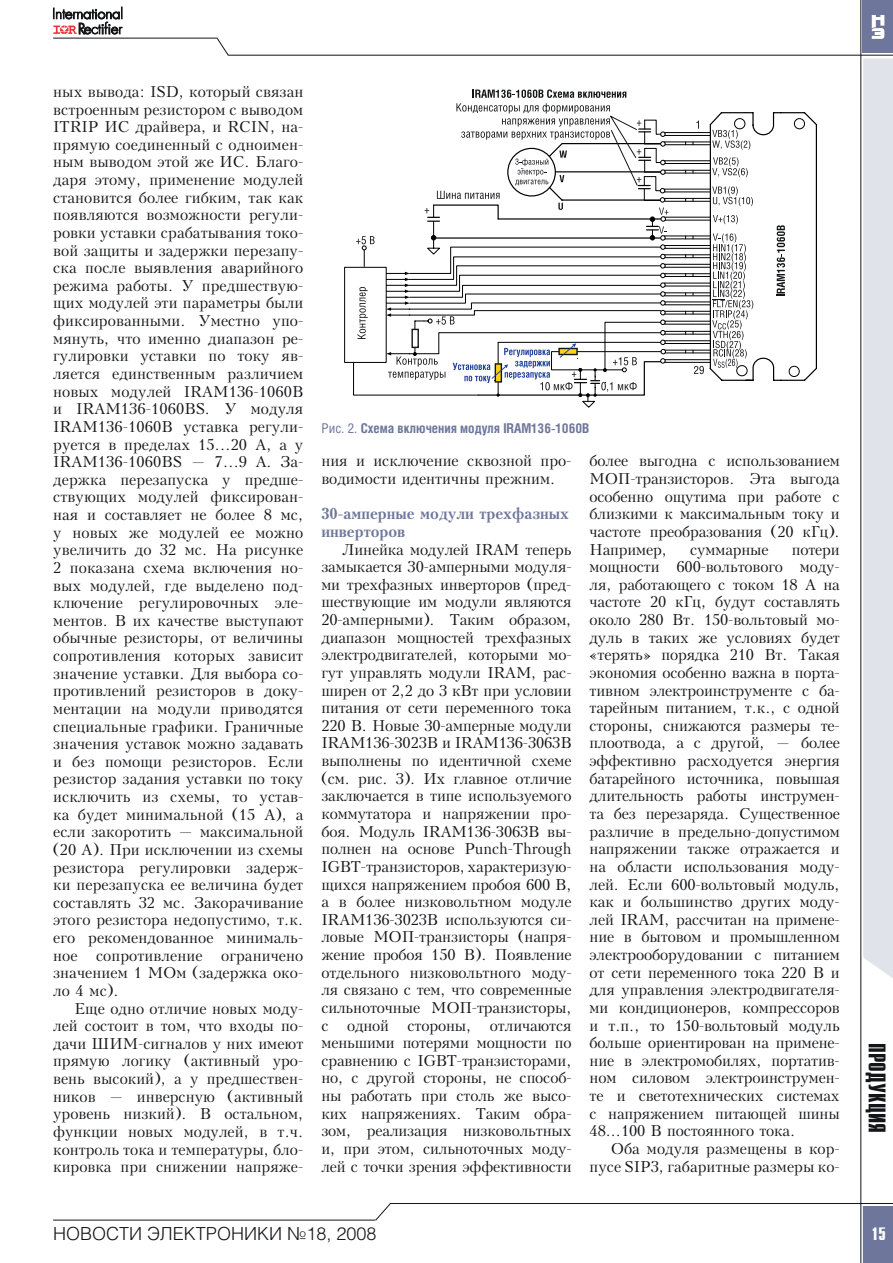
<style>
.page{position:relative;width:893px;height:1263px;background:#fff}
.page>*{position:absolute;margin:0;border:0;box-sizing:border-box;transform-origin:0 0}
.t1{font:700 24px "Compact C";color:#141518}
.t2{font:300 18px "Helios";color:#141518}
.t3{font:700 18px "Compact C";color:#fff}
.t4{font:15px/17.5px "Kudryashev";color:#141518;text-align:justify}
.t5{font:700 15px/17.7px "Kudryashev";color:#6e769b}
.t6{font:700 13.5px "Helios Cond";color:#6e769b}
.s1{font-weight:400}
</style>
<div class="page">
<hr style="left:53px;top:1220px;width:322px;height:1px;background:#141518">
<svg style="left:375px;top:1203px;width:16px;height:18px"></svg>
<hr style="left:390px;top:1203px;width:503px;height:1px;background:#141518">
<div style="left:863px;top:1206px;width:30px;height:57px;background:#6e769b"></div>
<hr style="left:860px;top:0;width:1px;height:1263px;background:#141518">
<div style="left:863px;top:0;width:30px;height:53px;background:#6e769b"></div>
<svg style="left:872px;top:15px;width:12px;height:24px"></svg>
<hr style="left:228px;top:55px;width:665px;height:1px;background:#141518">
<hr style="left:53px;top:38px;width:164px;height:1px;background:#141518">
<svg style="left:216px;top:37px;width:13px;height:19px"></svg>
<div style="left:863px;top:58px;width:30px;height:920px;background:#e0e3ea"></div>
<svg style="left:53px;top:7px;width:70px;height:28px"></svg>
<div style="left:344px;top:267px;width:43px;height:96px;border:1px solid #010102"></div>
<svg style="left:353px;top:89px;width:464px;height:319px"></svg>
<p class="t4" style="left:53px;top:83px;width:252px">ных вывода: ISD, который связан встроенным резистором с выводом ITRIP ИС драйвера, и RCIN, на&shy;прямую соединенный с одноимен&shy;ным выводом этой же ИС. Благо&shy;даря этому, применение модулей становится более гибким, так как появляются возможности регули&shy;ровки уставки срабатывания токо&shy;вой защиты и задержки перезапу&shy;ска после выявления аварийного режима работы. У предшествую&shy;щих модулей эти параметры были фиксированными. Уместно упо&shy;мянуть, что именно диапазон ре&shy;гулировки уставки по току яв&shy;ляется единственным различием новых модулей IRAM136-1060B и IRAM136-1060BS. У модуля IRAM136-1060B уставка регули&shy;руется в пределах 15...20 А, а у IRAM136-1060BS — 7...9 А. За&shy;держка перезапуска у предше&shy;ствующих модулей фиксирован&shy;ная и составляет не более 8 мс, у новых же модулей ее можно увеличить до 32 мс. На рисунке 2 показана схема включения но&shy;вых модулей, где выделено под&shy;ключение регулировочных эле&shy;ментов. В их качестве выступают обычные резисторы, от величины сопротивления которых зависит значение уставки. Для выбора со&shy;противлений резисторов в доку&shy;ментации на модули приводятся специальные графики. Граничные значения уставок можно задавать и без помощи резисторов. Если резистор задания уставки по току исключить из схемы, то устав&shy;ка будет минимальной (15 А), а если закоротить — максимальной (20 А). При исключении из схемы резистора регулировки задерж&shy;ки перезапуска ее величина будет составлять 32 мс. Закорачивание этого резистора недопустимо, т.к. его рекомендованное минималь&shy;ное сопротивление ограничено значением 1 МОм (задержка око&shy;ло 4 мс).</p>
<p class="t4" style="left:53px;top:1000px;width:252px;text-indent:21px">Еще одно отличие новых моду&shy;лей состоит в том, что входы по&shy;дачи ШИМ-сигналов у них имеют прямую логику (активный уро&shy;вень высокий), а у предшествен&shy;ников — инверсную (активный уровень низкий). В остальном, функции новых модулей, в т.ч. контроль тока и температуры, бло&shy;кировка при снижении напряже-</p>
<p class="t6" style="left:321px;top:420px;width:270px"><span class="s1">Рис. 2.</span> Схема включения модуля IRAM136-1060B</p>
<p class="t4" style="left:321px;top:453px;width:252px">ния и исключение сквозной про&shy;водимости идентичны прежним.</p>
<p class="t5" style="left:321px;top:505px;width:249px">30-амперные модули трехфазных инверторов</p>
<p class="t4" style="left:321px;top:541px;width:252px;text-indent:21px">Линейка модулей IRAM теперь замыкается 30-амперными модуля&shy;ми трехфазных инверторов (пред&shy;шествующие им модули являются 20-амперными). Таким образом, диапазон мощностей трехфазных электродвигателей, которыми мо&shy;гут управлять модули IRAM, рас&shy;ширен от 2,2 до 3 кВт при условии питания от сети переменного тока 220 В. Новые 30-амперные модули IRAM136-3023B и IRAM136-3063B выполнены по идентичной схеме (см. рис. 3). Их главное отличие заключается в типе используемого коммутатора и напряжении про&shy;боя. Модуль IRAM136-3063B вы&shy;полнен на основе Punch-Through IGBT-транзисторов, характеризую&shy;щихся напряжением пробоя 600 В, а в более низковольтном модуле IRAM136-3023B используются си&shy;ловые МОП-транзисторы (напря&shy;жение пробоя 150 В). Появление отдельного низковольтного моду&shy;ля связано с тем, что современные сильноточные МОП-транзисторы, с одной стороны, отличаются меньшими потерями мощности по сравнению с IGBT-транзисторами, но, с другой стороны, не способ&shy;ны работать при столь же высо&shy;ких напряжениях. Таким обра&shy;зом, реализация низковольтных и, при этом, сильноточных моду&shy;лей с точки зрения эффективности</p>
<p class="t4" style="left:590px;top:453px;width:252px">более выгодна с использованием МОП-транзисторов. Эта выгода особенно ощутима при работе с близкими к максимальным току и частоте преобразования (20 кГц).<br>Например,</p>
<p class="t4" style="left:690px;top:541px;width:80px">суммарные</p>
<p class="t4" style="left:590px;top:541px;width:252px;text-indent:202px">потери мощности 600-вольтового моду&shy;ля, работающего с током 18 А на частоте 20 кГц, будут составлять около 280 Вт. 150-вольтовый мо&shy;дуль в таких же условиях будет «терять» порядка 210 Вт. Такая экономия особенно важна в порта&shy;тивном электроинструменте с ба&shy;тарейным питанием, т.к., с одной стороны, снижаются размеры те&shy;плоотвода, а с другой, — более эффективно расходуется энергия батарейного источника, повышая длительность работы инструмен&shy;та без перезаряда. Существенное различие в предельно-допустимом напряжении также отражается и на области использования моду&shy;лей. Если 600-вольтовый модуль, как и большинство других моду&shy;лей IRAM, рассчитан на примене&shy;ние в бытовом и промышленном электрооборудовании с питанием от сети переменного тока 220 В и для управления электродвигателя&shy;ми кондиционеров, компрессоров и т.п., то 150-вольтовый модуль больше ориентирован на примене&shy;ние в электромобилях, портатив&shy;ном силовом электроинструмен&shy;те и светотехнических системах с напряжением питающей шины 48...100 В постоянного тока.</p>
<p class="t4" style="left:590px;top:1140px;width:252px;text-align:right">Оба модуля размещены в кор&shy;пусе SIP3, габаритные размеры ко-</p>
<h1 class="t1" style="left:889px;top:1043px;width:91px;rotate:90deg">ПРОДУКЦИЯ</h1>
<p class="t2" style="left:53px;top:1222px;width:325px">НОВОСТИ ЭЛЕКТРОНИКИ №18, 2008</p>
<p class="t3" style="left:871px;top:1225px;width:16px">15</p>
</div>
